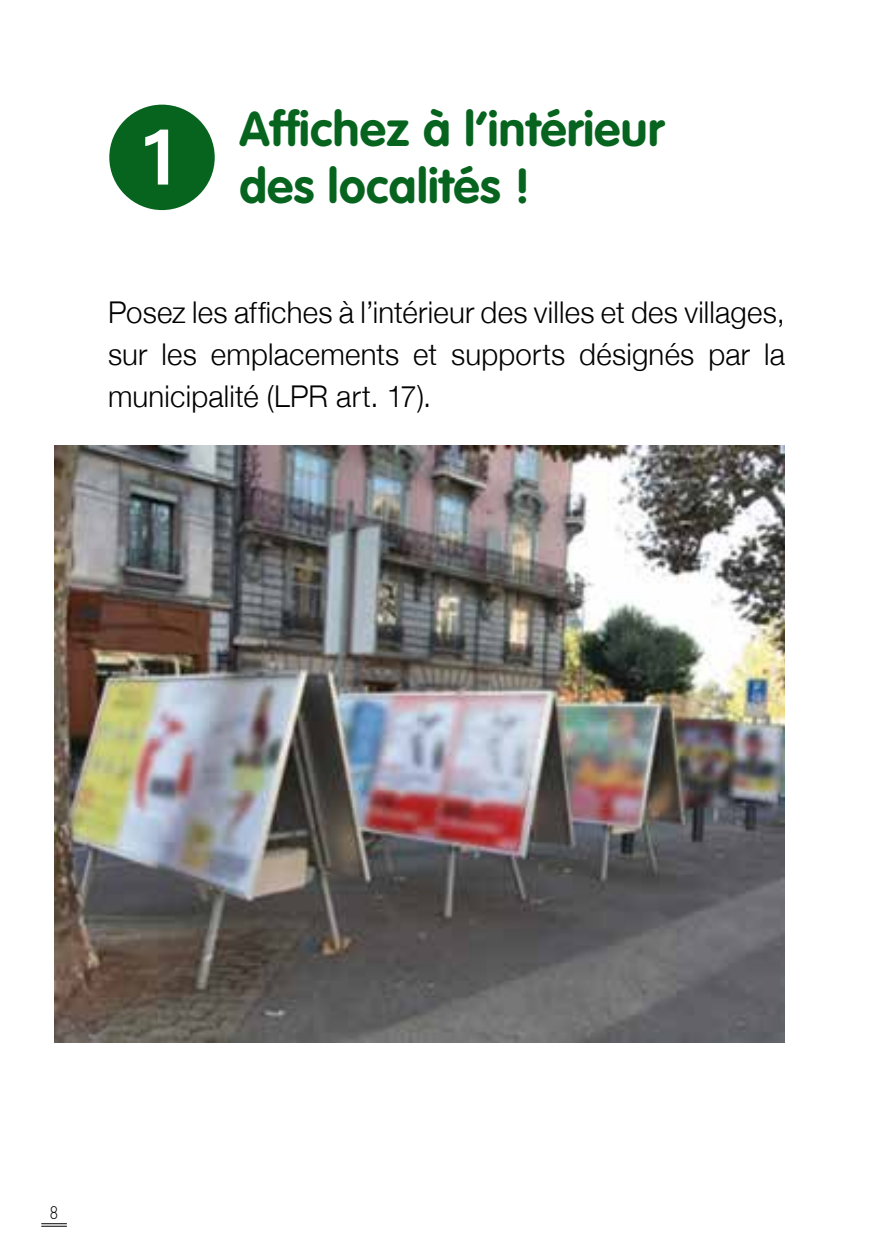
<style>
.page{position:relative;width:893px;height:1259px;background:#fff}
.page>*{position:absolute;margin:0;border:0;box-sizing:border-box;transform-origin:0 0}
.t1{font:108px "European Pi One";color:#06641f}
.t2{font:700 48px/57.6px "VAG Rounded";letter-spacing:.01em;color:#06641f}
.t3{font:300 30px/42px "Helvetica Neue";letter-spacing:.01em;color:#000;text-align:justify}
.t4{font:300 18px "DIN";color:#000;scale:.9 1}
</style>
<div class="page">
<svg style="left:41px;top:1223px;width:26px;height:3px"></svg>
<img style="left:54px;top:445px;width:731px;height:597px">
<h1 class="t1" style="left:108px;top:97px;width:109px">1</h1>
<h2 class="t2" style="left:239px;top:99px;width:426px">Affichez à l’intérieur des localités !</h2>
<p class="t3" style="left:108px;top:290px;width:678px">Posez les affiches à l’intérieur des villes et des villages, sur les emplacements et supports désignés par la municipalité (LPR art. 17).</p>
<p class="t4" style="left:50px;top:1201px;width:11px">8</p>
</div>
